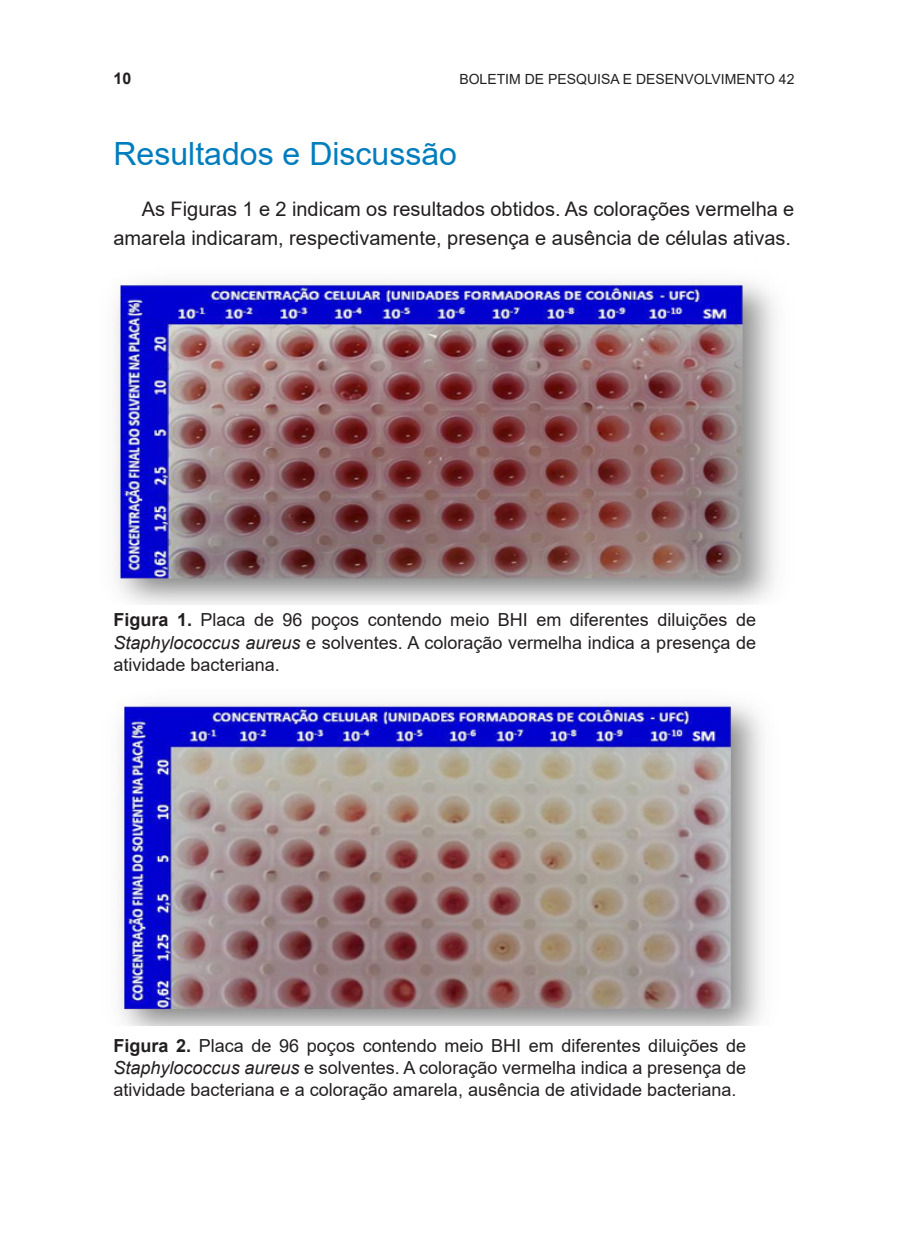
<style>
.page{position:relative;width:908px;height:1248px;background:#fff}
.page>*{position:absolute;margin:0;border:0;box-sizing:border-box;transform-origin:0 0}
.TITULO_1{font:32px "Arial";color:#007dbe}
.MIOLO{font:20px/28.6px "Arial";color:#231f20;text-align:right}
.FIGURA_LEGENDA{font:18px/22.2px "Arial";color:#231f20;text-align:justify}
.t1{font:700 16px "Arial";color:#231f20}
.t2{font:14px "Arial";color:#231f20}
.s1{font-weight:700}
.s2{font-style:italic}
</style>
<div class="page">
<img style="left:112px;top:279px;width:664px;height:325px">
<img style="left:117px;top:700px;width:645px;height:324px">
<p class="t1" style="left:113px;top:67px;width:19px">10</p>
<p class="t2" style="left:459px;top:69px;width:336px">BOLETIM DE PESQUISA E DESENVOLVIMENTO 42</p>
<p class="TITULO_1" style="left:113px;top:132px;width:345px">Resultados e Discussão</p>
<p class="MIOLO" style="left:113px;top:195px;width:682px">As Figuras 1 e 2 indicam os resultados obtidos. As colorações vermelha e amarela indicaram, respectivamente, presença e ausência de células ativas.</p>
<p class="FIGURA_LEGENDA" style="left:113px;top:608px;width:643px"><span class="s1">Figura 1.</span> Placa de 96 poços contendo meio BHI em diferentes diluições de <span class="s2">Staphylococcus aureus</span> e solventes. A coloração vermelha indica a presença de atividade bacteriana.</p>
<p class="FIGURA_LEGENDA" style="left:113px;top:1034px;width:633px"><span class="s1">Figura 2.</span> Placa de 96 poços contendo meio BHI em diferentes diluições de <span class="s2">Staphylococcus aureus</span> e solventes. A coloração vermelha indica a presença de atividade bacteriana e a coloração amarela, ausência de atividade bacteriana.</p>
</div>
